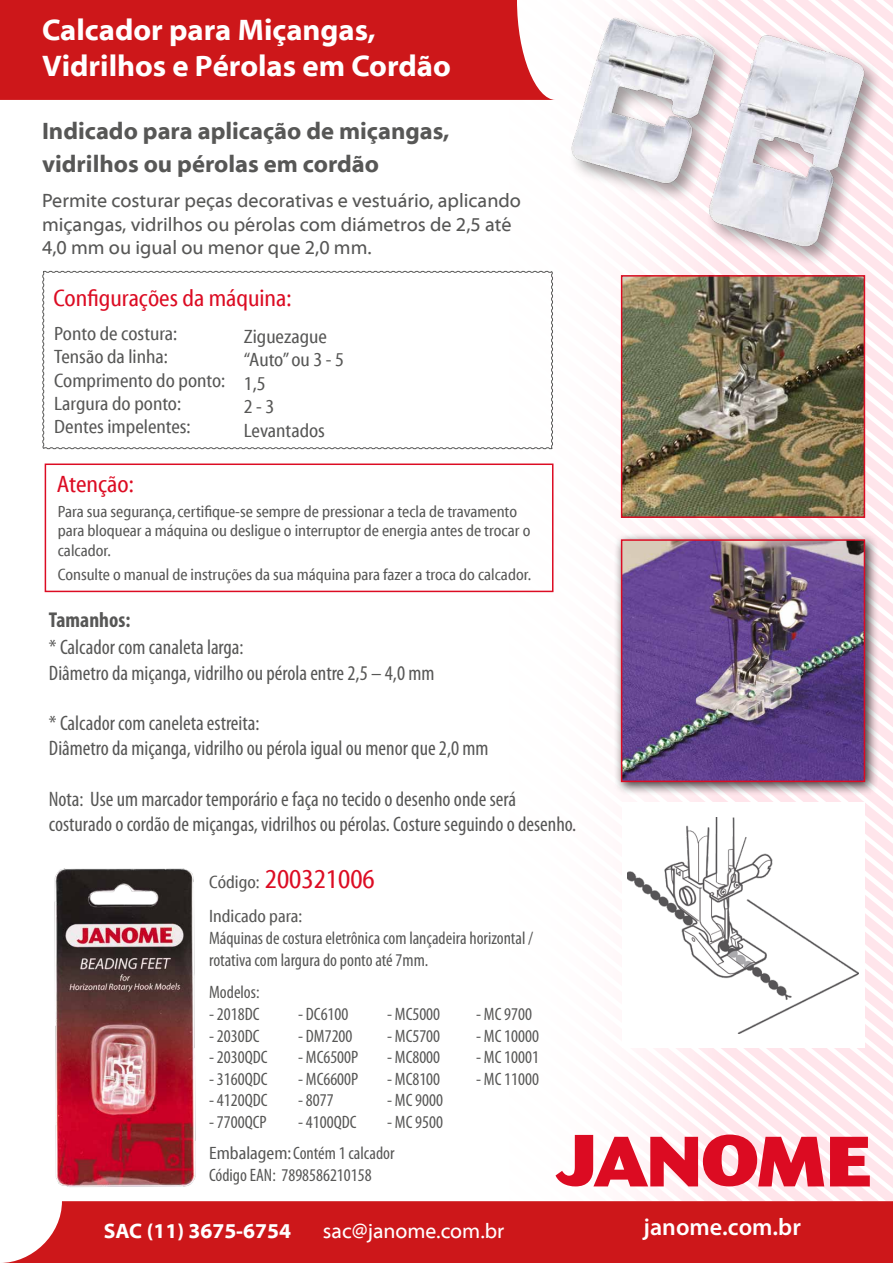
<style>
.page{position:relative;width:893px;height:1263px;background:#fff}
.page>*{position:absolute;margin:0;border:0;box-sizing:border-box;transform-origin:0 0}
.t1{font:30px/36px "Myriad Bd Web";color:#fff}
.t2{font:27px "Myriad Cn Web";color:#dc0c23}
.t3{font:24px/33px "Myriad Bd Web";color:#575756}
.t4{font:24px "Myriad Cn Web";color:#dc0c23}
.t5{font:600 24px "Myriad Pro";color:#fff}
.t6{font:700 condensed 21.6px "Myriad Pro";color:#575756}
.t7{font:condensed 21px/25.2px "Myriad Pro";color:#575756}
.t8{font:21px "Myriad Web";color:#fff}
.t9{font:21px "Myriad Bd Web";color:#fff}
.t10{font:19.5px/23.4px "Myriad Web Pro";color:#575756}
.t11{font:19.5px/23.4px "Myriad Cn Web";color:#575756}
.t12{font:condensed 18px/21.6px "Myriad Pro";color:#575756}
.t13{font:18px "Myriad Cn Web";color:#575756}
.t14{font:16.5px/19.8px "Myriad Cn Web";color:#575756}
.s1{font-size:18px;color:#575756}
.s2{font-family:"Myriad Cn Web";font-stretch:normal}
</style>
<div class="page">
<svg style="left:508px;top:0;width:385px;height:1201px"></svg>
<div style="left:0;top:0;width:555px;height:100px;background:#cd171a"></div>
<div style="left:2px;top:1201px;width:891px;height:62px;background:#cd171a"></div>
<svg style="left:555px;top:1134px;width:269px;height:52px"></svg>
<svg style="left:830px;top:1137px;width:40px;height:49px;background:#e43f52"></svg>
<img style="left:623px;top:277px;width:240px;height:239px">
<div style="left:621px;top:275px;width:244px;height:243px;border:1px solid #dc0c23"></div>
<div style="left:614px;top:533px;width:264px;height:263px;background:#000;opacity:.75"></div>
<img style="left:623px;top:541px;width:240px;height:239px">
<div style="left:621px;top:539px;width:244px;height:243px;border:1px solid #dc0c23"></div>
<div style="left:622px;top:802px;width:243px;height:245px;background:#fff"></div>
<img style="left:628px;top:817px;width:230px;height:216px">
<div style="left:45px;top:463px;width:508px;height:129px;border:2px solid #dc0c23"></div>
<svg style="left:42px;top:271px;width:511px;height:178px"></svg>
<img style="left:54px;top:868px;width:142px;height:319px">
<img style="left:559px;top:1px;width:334px;height:274px">
<h1 class="t1" style="left:42px;top:13px;width:410px">Calcador para Miçangas,<br>Vidrilhos e Pérolas em Cordão</h1>
<h3 class="t3" style="left:42px;top:114px;width:409px">Indicado para aplicação de miçangas, vidrilhos ou pérolas em cordão</h3>
<p class="t10" style="left:42px;top:189px;width:480px">Permite costurar peças decorativas e vestuário, aplicando miçangas, vidrilhos ou pérolas com diámetros de 2,5 até<br>4,0 mm ou igual ou menor que 2,0 mm.</p>
<h3 class="t4" style="left:54px;top:285px;width:239px">Configurações da máquina:</h3>
<p class="t11" style="left:244px;top:325px;width:102px">Ziguezague “Auto” ou 3 - 5<br>1,5<br>2 - 3<br>Levantados</p>
<p class="t11" style="left:54px;top:322px;width:172px">Ponto de costura:<br>Tensão da linha:<br>Comprimento do ponto:<br>Largura do ponto:<br>Dentes impelentes:</p>
<h3 class="t4" style="left:57px;top:471px;width:78px">Atenção:</h3>
<p class="t14" style="left:58px;top:501px;width:474px">Para sua segurança, certifique-se sempre de pressionar a tecla de travamento para bloquear a máquina ou desligue o interruptor de energia antes de trocar o calcador.</p>
<p class="t14" style="left:58px;top:565px;width:475px">Consulte o manual de instruções da sua máquina para fazer a troca do calcador.</p>
<p class="t6" style="left:49px;top:607px;width:83px">Tamanhos:</p>
<p class="t7" style="left:49px;top:635px;width:387px">* Calcador com canaleta larga:<br>Diâmetro da miçanga, vidrilho ou pérola entre 2,5 – 4,0 mm</p>
<p class="t7" style="left:49px;top:710px;width:441px">* Calcador com caneleta estreita:<br>Diâmetro da miçanga, vidrilho ou pérola igual ou menor que 2,0 mm</p>
<p class="t7" style="left:49px;top:786px;width:529px">Nota: Use um marcador temporário e faça no tecido o desenho onde será costurado o cordão de miçangas, vidrilhos ou pérolas. Costure seguindo o desenho.</p>
<h2 class="t2" style="left:209px;top:865px;width:167px"><span class="s1">Código:</span> 200321006</h2>
<p class="t13" style="left:209px;top:907px;width:95px">Indicado para:</p>
<p class="t12" style="left:209px;top:927px;width:326px">Máquinas de costura eletrônica com lançadeira horizontal / rotativa com largura do ponto até 7mm.</p>
<p class="t12" style="left:209px;top:1003px;width:52px">- 2018DC</p>
<p class="t12" style="left:209px;top:1025px;width:52px">- 2030DC</p>
<p class="t12" style="left:209px;top:1046px;width:60px">- 2030QDC</p>
<p class="t12" style="left:209px;top:1068px;width:60px">- 3160QDC</p>
<p class="t12" style="left:209px;top:1089px;width:60px">- 4120QDC</p>
<p class="t12" style="left:209px;top:1111px;width:59px">- 7700QCP</p>
<p class="t12" style="left:209px;top:981px;width:52px">Modelos:</p>
<p class="t12" style="left:476px;top:1003px;width:57px">- MC 9700</p>
<p class="t12" style="left:476px;top:1025px;width:64px">- MC 10000</p>
<p class="t12" style="left:476px;top:1046px;width:64px">- MC 10001</p>
<p class="t12" style="left:476px;top:1068px;width:64px">- MC 11000</p>
<p class="t12" style="left:387px;top:1003px;width:55px">- MC5000</p>
<p class="t12" style="left:387px;top:1025px;width:55px">- MC5700</p>
<p class="t12" style="left:387px;top:1046px;width:55px">- MC8000</p>
<p class="t12" style="left:387px;top:1068px;width:55px">- MC8100</p>
<p class="t12" style="left:387px;top:1089px;width:57px">- MC 9000</p>
<p class="t12" style="left:387px;top:1111px;width:57px">- MC 9500</p>
<p class="t12" style="left:298px;top:1003px;width:52px">- DC6100</p>
<p class="t12" style="left:298px;top:1025px;width:56px">- DM7200</p>
<p class="t12" style="left:298px;top:1046px;width:62px">- MC6500P</p>
<p class="t12" style="left:298px;top:1068px;width:62px">- MC6600P</p>
<p class="t12" style="left:298px;top:1089px;width:37px">- 8077</p>
<p class="t12" style="left:298px;top:1111px;width:60px">- 4100QDC</p>
<p class="t12" style="left:209px;top:1142px;width:187px"><span class="s2">Embalagem:</span> Contém 1 calcador<br>Código EAN: 7898586210158</p>
<p class="t9" style="left:104px;top:1220px;width:189px">SAC (11) 3675-6754</p>
<p class="t8" style="left:323px;top:1220px;width:183px">sac@janome.com.br</p>
<h3 class="t5" style="left:644px;top:1212px;width:159px">janome.com.br</h3>
</div>
